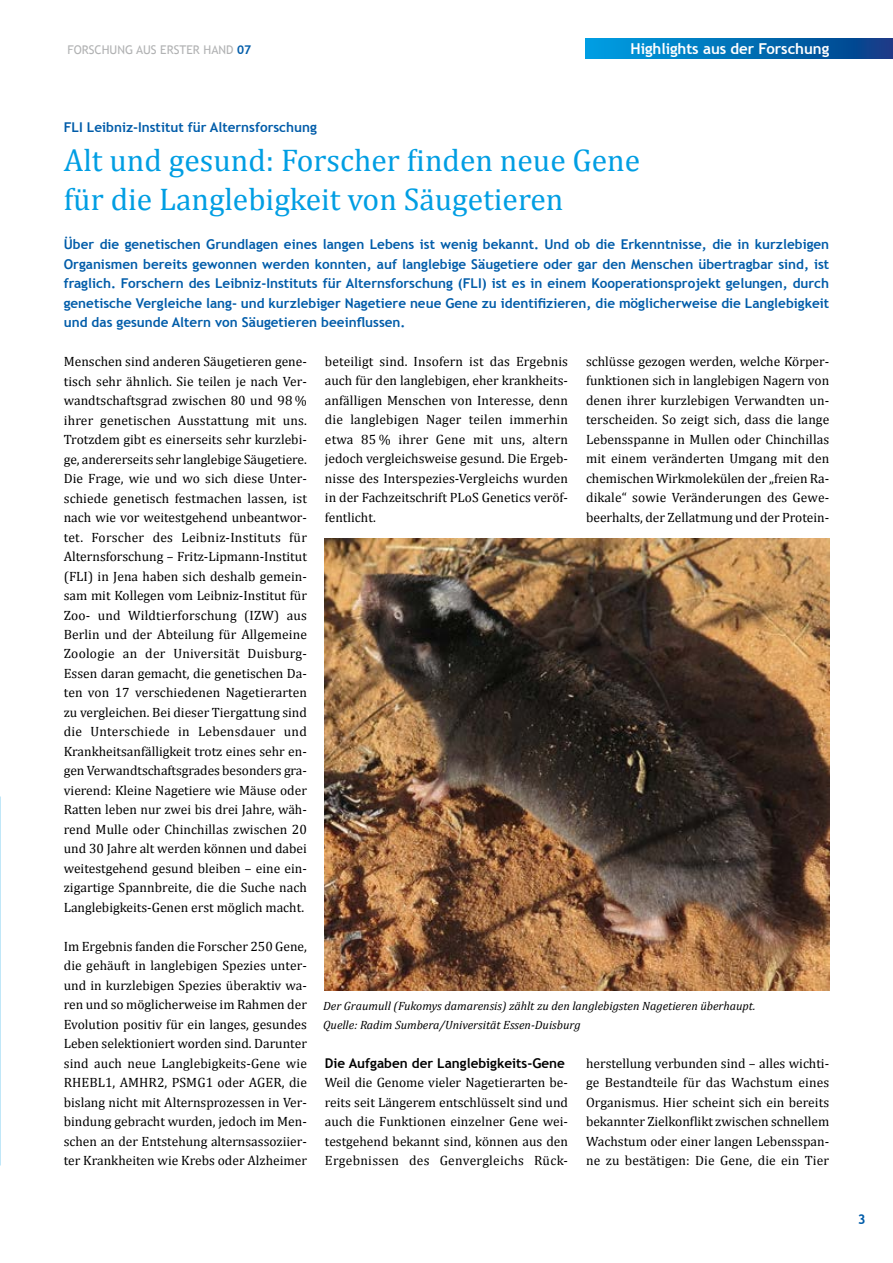
<style>
.page{position:relative;width:893px;height:1263px;background:#fff}
.page>*{position:absolute;margin:0;border:0;box-sizing:border-box;transform-origin:0 0}
.t1{font:31.5px/39px "Cambria";color:#009ee3}
.t2{font:700 15px "Trebuchet MS";letter-spacing:-.005em;color:#fff}
.t3{font:13.5px/19.5px "Cambria";color:#000;text-align:justify}
.t4{font:700 13.5px/19.5px "Trebuchet MS";color:#005ca9;text-align:justify}
.t5{font:700 13.5px "Trebuchet MS";color:#000}
.t6{font:italic 12px/19.5px "Cambria";color:#000}
.t7{font:12px "Trebuchet MS";color:#b1b2b3}
.s1{font-weight:700;color:#005ca9}
</style>
<div class="page">
<svg style="left:585px;top:39px;width:308px;height:20px;background:#026fb5"></svg>
<img style="left:325px;top:538px;width:504px;height:452px">
<p class="t7" style="left:67px;top:42px;width:185px">FORSCHUNG AUS ERSTER HAND <span class="s1">07</span></p>
<p class="t2" style="left:630px;top:39px;width:200px">Highlights aus der Forschung</p>
<p class="t4" style="left:64px;top:117px;width:255px">FLI Leibniz-Institut für Alternsforschung</p>
<h1 class="t1" style="left:64px;top:141px;width:578px">Alt und gesund: Forscher finden neue Gene für die Langlebigkeit von Säugetieren</h1>
<p class="t4" style="left:64px;top:234px;width:767px">Über die genetischen Grundlagen eines langen Lebens ist wenig bekannt. Und ob die Erkenntnisse, die in kurzlebigen Organismen bereits gewonnen werden konnten, auf langlebige Säugetiere oder gar den Menschen übertragbar sind, ist fraglich. Forschern des Leibniz-Instituts für Alternsforschung (FLI) ist es in einem Kooperationsprojekt gelungen, durch genetische Vergleiche lang- und kurzlebiger Nagetiere neue Gene zu identifizieren, die möglicherweise die Langlebigkeit und das gesunde Altern von Säugetieren beeinflussen.</p>
<p class="t3" style="left:64px;top:352px;width:245px">Menschen sind anderen Säugetieren gene&shy;tisch sehr ähnlich. Sie teilen je nach Ver&shy;wandtschaftsgrad zwischen 80 und 98 % ihrer genetischen Ausstattung mit uns.<br>Trotzdem gibt es einerseits sehr kurzlebi&shy;ge, andererseits sehr langlebige Säugetiere.<br>Die Frage, wie und wo sich diese Unter&shy;schiede genetisch festmachen lassen, ist nach wie vor weitestgehend unbeantwor&shy;tet. Forscher des Leibniz-Instituts für Alternsforschung – Fritz-Lipmann-Institut (FLI) in Jena haben sich deshalb gemein&shy;sam mit Kollegen vom Leibniz-Institut für Zoo- und Wildtierforschung (IZW) aus Berlin und der Abteilung für Allgemeine Zoologie an der Universität Duisburg-Essen daran gemacht, die genetischen Da&shy;ten von 17 verschiedenen Nagetierarten zu vergleichen. Bei dieser Tiergattung sind die Unterschiede in Lebensdauer und Krankheitsanfälligkeit trotz eines sehr en&shy;gen Verwandtschaftsgrades besonders gra&shy;vierend: Kleine Nagetiere wie Mäuse oder Ratten leben nur zwei bis drei Jahre, wäh&shy;rend Mulle oder Chinchillas zwischen 20 und 30 Jahre alt werden können und dabei weitestgehend gesund bleiben – eine ein&shy;zigartige Spannbreite, die die Suche nach Langlebigkeits-Genen erst möglich macht.</p>
<p class="t3" style="left:64px;top:936px;width:245px">Im Ergebnis fanden die Forscher 250 Gene, die gehäuft in langlebigen Spezies unter&shy;und in kurzlebigen Spezies überaktiv wa&shy;ren und so möglicherweise im Rahmen der Evolution positiv für ein langes, gesundes Leben selektioniert worden sind. Darunter sind auch neue Langlebigkeits-Gene wie RHEBL1, AMHR2, PSMG1 oder AGER, die bislang nicht mit Alternsprozessen in Ver&shy;bindung gebracht wurden, jedoch im Men&shy;schen an der Entstehung alternsassoziier&shy;ter Krankheiten wie Krebs oder Alzheimer</p>
<p class="t3" style="left:325px;top:351px;width:245px">beteiligt sind. Insofern ist das Ergebnis auch für den langlebigen, eher krankheits&shy;anfälligen Menschen von Interesse, denn die langlebigen Nager teilen immerhin etwa 85 % ihrer Gene mit uns, altern jedoch vergleichsweise gesund. Die Ergeb&shy;nisse des Interspezies-Vergleichs wurden in der Fachzeitschrift PLoS Genetics veröf&shy;fentlicht.</p>
<p class="t3" style="left:586px;top:351px;width:245px">schlüsse gezogen werden, welche Körper&shy;funktionen sich in langlebigen Nagern von denen ihrer kurzlebigen Verwandten un&shy;terscheiden. So zeigt sich, dass die lange Lebensspanne in Mullen oder Chinchillas mit einem veränderten Umgang mit den chemischen Wirkmolekülen der „freien Ra&shy;dikale“ sowie Veränderungen des Gewe&shy;beerhalts, der Zellatmung und der Protein-</p>
<p class="t6" style="left:323px;top:995px;width:434px">Der Graumull (Fukomys damarensis) zählt zu den langlebigsten Nagetieren überhaupt.<br>Quelle: Radim Sumbera/Universität Essen-Duisburg</p>
<p class="t5" style="left:325px;top:1054px;width:242px">Die Aufgaben der Langlebigkeits-Gene</p>
<p class="t3" style="left:325px;top:1073px;width:245px">Weil die Genome vieler Nagetierarten be&shy;reits seit Längerem entschlüsselt sind und auch die Funktionen einzelner Gene wei&shy;testgehend bekannt sind, können aus den Ergebnissen des Genvergleichs Rück-</p>
<p class="t3" style="left:586px;top:1053px;width:245px">herstellung verbunden sind – alles wichti&shy;ge Bestandteile für das Wachstum eines Organismus. Hier scheint sich ein bereits bekannter Zielkonflikt zwischen schnellem Wachstum oder einer langen Lebensspan&shy;ne zu bestätigen: Die Gene, die ein Tier</p>
<p class="t4" style="left:858px;top:1209px;width:9px">3</p>
</div>
